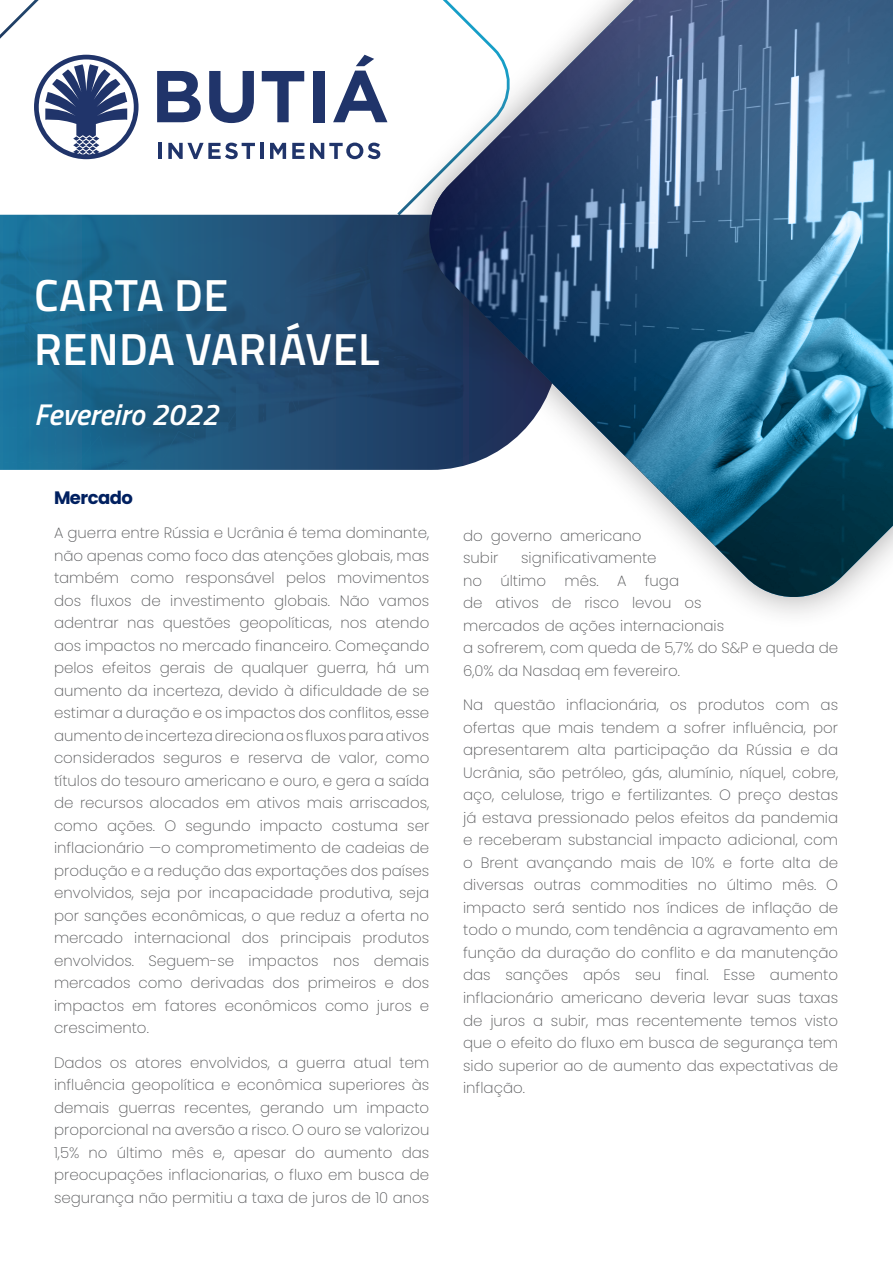
<style>
.page{position:relative;width:893px;height:1263px;background:#fff}
.page>*{position:absolute;margin:0;border:0;box-sizing:border-box;transform-origin:0 0}
.t1{font:600 45px "Titillium Web";letter-spacing:.01em;color:#fff}
.t2{font:italic 600 30px "Titillium Web";color:#fff}
.Título{font:700 18px "Poppins";letter-spacing:-.03em;color:#002060}
.t3{font:200 15px/22.5px "Poppins";color:#57585a;text-align:justify}
</style>
<div class="page">
<svg style="left:0;top:0;width:397px;height:215px"></svg>
<svg style="left:0;top:215px;width:397px;height:255px;background:#1f597e"></svg>
<div style="left:397px;top:0;width:496px;height:629px;background:#231f20;opacity:.4"></div>
<img style="left:423px;top:0;width:470px;height:603px">
<svg style="left:34px;top:55px;width:105px;height:104px"></svg>
<svg style="left:157px;top:71px;width:44px;height:51px"></svg>
<svg style="left:209px;top:71px;width:45px;height:52px"></svg>
<svg style="left:262px;top:71px;width:42px;height:51px"></svg>
<div style="left:313px;top:71px;width:12px;height:51px;background:#20346a"></div>
<svg style="left:333px;top:55px;width:54px;height:67px"></svg>
<hr style="left:158px;top:143px;width:4px;height:16px;background:#20346a">
<svg style="left:168px;top:143px;width:87px;height:16px"></svg>
<hr style="left:260px;top:143px;width:4px;height:16px;background:#20346a">
<svg style="left:270px;top:143px;width:16px;height:16px"></svg>
<svg style="left:292px;top:143px;width:88px;height:16px"></svg>
<p class="t1" style="left:34px;top:261px;width:196px">CARTA DE</p>
<p class="t1" style="left:34px;top:315px;width:347px">RENDA VARIÁVEL</p>
<p class="t2" style="left:34px;top:391px;width:186px">Fevereiro 2022</p>
<p class="Título" style="left:54px;top:487px;width:80px">Mercado</p>
<p class="t3" style="left:54px;top:522px;width:377px">A guerra entre Rússia e Ucrânia é tema dominante, não apenas como foco das atenções globais, mas também como responsável pelos movimentos dos fluxos de investimento globais. Não vamos adentrar nas questões geopolíticas, nos atendo aos impactos no mercado financeiro. Começando pelos efeitos gerais de qualquer guerra, há um aumento da incerteza, devido à dificuldade de se estimar a duração e os impactos dos conflitos, esse aumento de incerteza direciona os fluxos para ativos considerados seguros e reserva de valor, como títulos do tesouro americano e ouro, e gera a saída de recursos alocados em ativos mais arriscados, como ações. O segundo impacto costuma ser inflacionário —o comprometimento de cadeias de produção e a redução das exportações dos países envolvidos, seja por incapacidade produtiva, seja por sanções econômicas, o que reduz a oferta no mercado internacional dos principais produtos envolvidos. Seguem-se impactos nos demais mercados como derivadas dos primeiros e dos impactos em fatores econômicos como juros e crescimento.</p>
<p class="t3" style="left:54px;top:1051px;width:377px">Dados os atores envolvidos, a guerra atual tem influência geopolítica e econômica superiores às demais guerras recentes, gerando um impacto proporcional na aversão a risco. O ouro se valorizou 1,5% no último mês e, apesar do aumento das preocupações inflacionarias, o fluxo em busca de segurança não permitiu a taxa de juros de 10 anos</p>
<p class="t3" style="left:463px;top:524px;width:180px">do governo americano subir</p>
<p class="t3" style="left:463px;top:547px;width:377px;text-align:left;text-indent:58px">significativamente<br>no último mês. A fuga<br>de ativos de risco levou os<br>mercados de ações internacionais<br>a sofrerem, com queda de 5,7% do S&amp;P e queda de<br>6,0% da Nasdaq em fevereiro.</p>
<p class="t3" style="left:463px;top:694px;width:377px">Na questão inflacionária, os produtos com as ofertas que mais tendem a sofrer influência, por apresentarem alta participação da Rússia e da Ucrânia, são petróleo, gás, alumínio, níquel, cobre, aço, celulose, trigo e fertilizantes. O preço destas já estava pressionado pelos efeitos da pandemia e receberam substancial impacto adicional, com o Brent avançando mais de 10% e forte alta de diversas outras commodities no último mês. O impacto será sentido nos índices de inflação de todo o mundo, com tendência a agravamento em função da duração do conflito e da manutenção das sanções após seu final. Esse aumento inflacionário americano deveria levar suas taxas de juros a subir, mas recentemente temos visto que o efeito do fluxo em busca de segurança tem sido superior ao de aumento das expectativas de inflação.</p>
</div>
